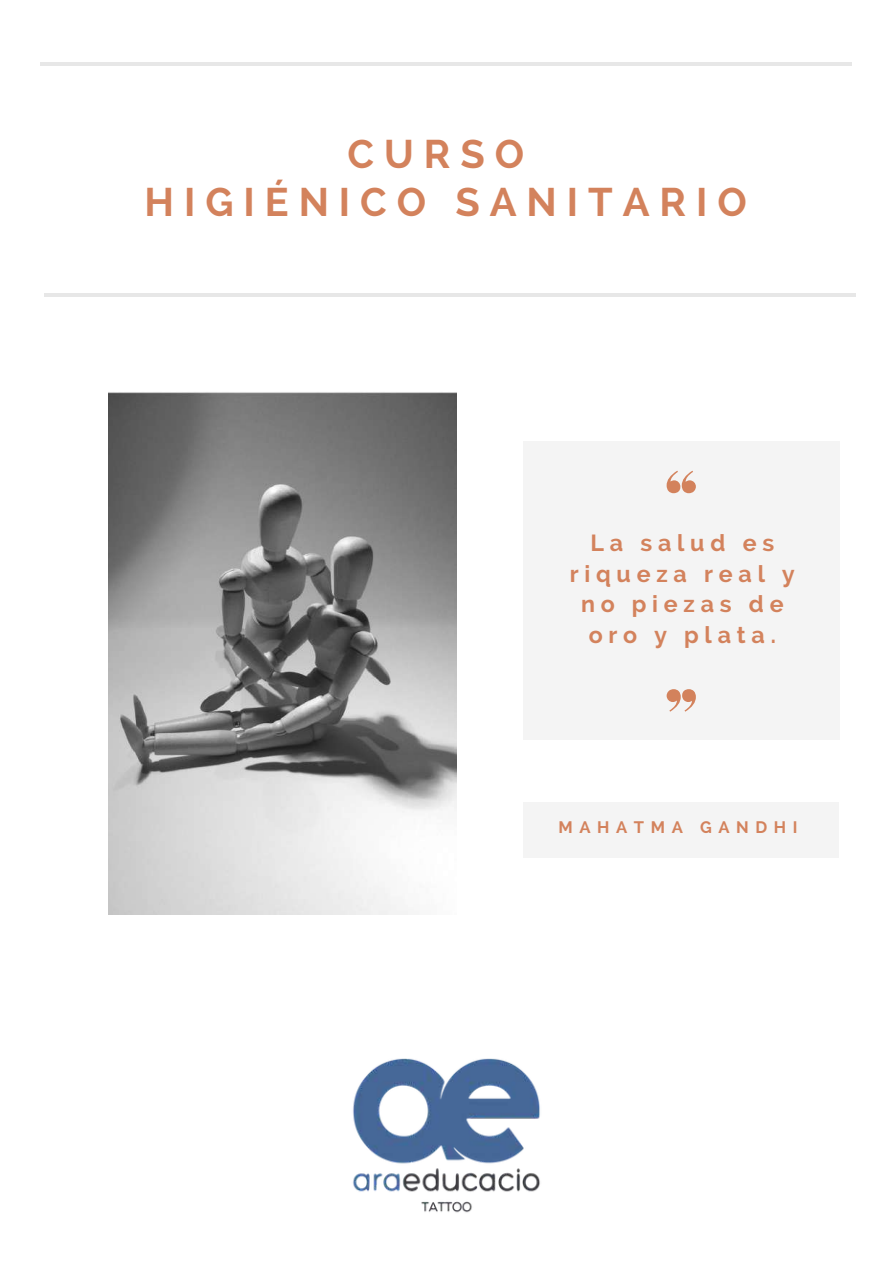
<style>
.page{position:relative;width:893px;height:1263px;background:#fff}
.page>*{position:absolute;margin:0;border:0;box-sizing:border-box;transform-origin:0 0}
.t1{font:700 39.75px/47.2px "Raleway";letter-spacing:.25em;color:#d3825c;text-align:center}
.t2{font:700 23.25px/30.5px "Raleway";letter-spacing:.25em;color:#d3825c;text-align:center}
.t3{font:700 16.5px "Raleway";letter-spacing:.4em;color:#d3825c}
</style>
<div class="page">
<hr style="left:44px;top:293px;width:812px;height:3px;background:#000">
<hr style="left:41px;top:62px;width:811px;height:3px;background:#000">
<div style="left:524px;top:803px;width:315px;height:55px;background:#f4f4f4"></div>
<div style="left:524px;top:441px;width:316px;height:299px;background:#f4f4f4"></div>
<svg style="left:667px;top:471px;width:29px;height:22px"></svg>
<svg style="left:667px;top:689px;width:29px;height:23px"></svg>
<img style="left:353px;top:1058px;width:187px;height:155px">
<img style="left:108px;top:392px;width:348px;height:522px">
<h1 class="t1" style="left:145px;top:131px;width:604px">CURSO<br>HIGIÉNICO SANITARIO</h1>
<p class="t2" style="left:570px;top:528px;width:227px">La salud es riqueza real y no piezas de oro y plata.</p>
<p class="t3" style="left:558px;top:818px;width:241px">MAHATMA GANDHI</p>
</div>
